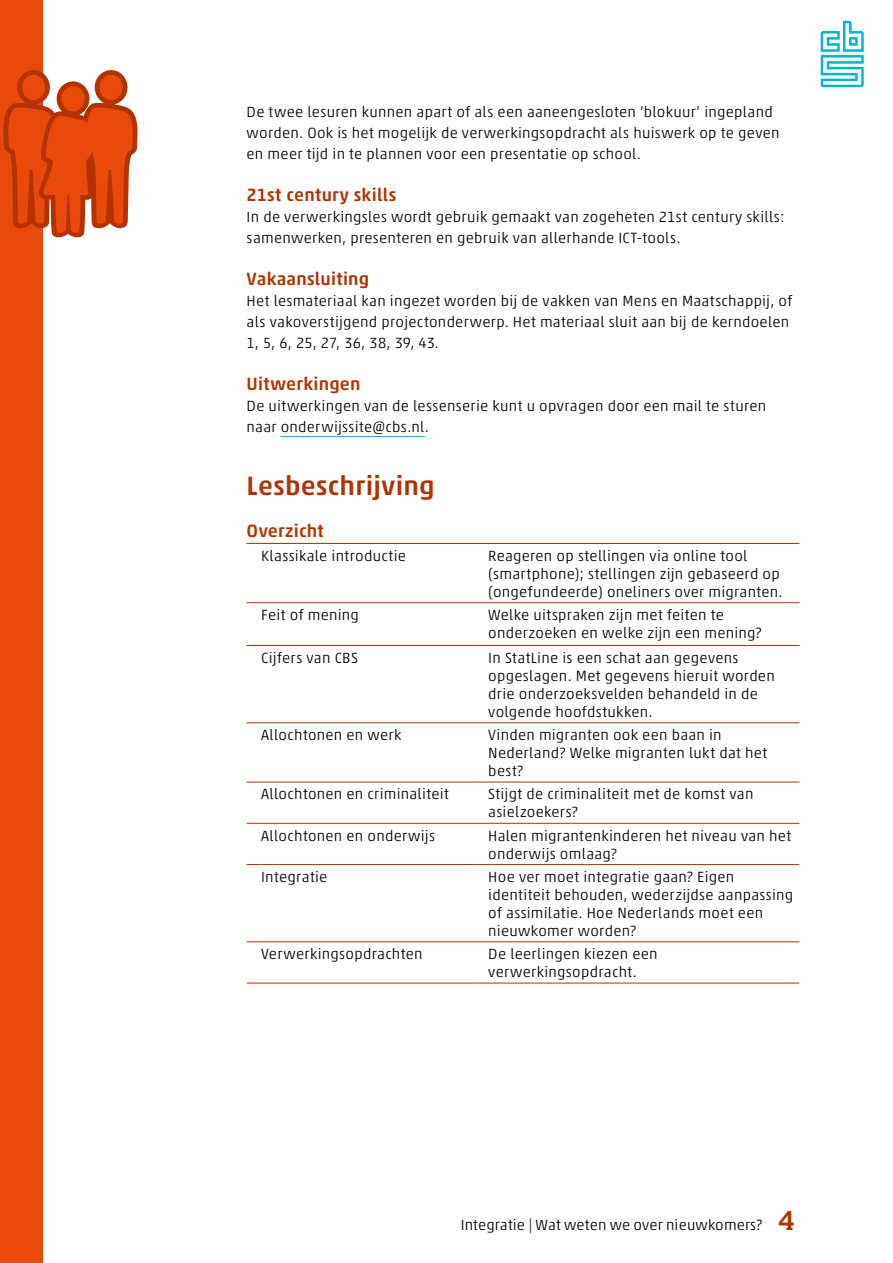
<style>
.page{position:relative;width:893px;height:1263px;background:#fff}
.page>*{position:absolute;margin:0;border:0;box-sizing:border-box;transform-origin:0 0}
.t1{font:192.15px "CBS Bevolking";color:#b43200}
.Kop{font:500 27px "Akko Pro";letter-spacing:.01em;color:#b43200}
.Sub_kopje_inspr{font:500 18px "Akko Pro";letter-spacing:.01em;color:#b43200}
.Tabel_tekst{font:300 15px/18px "Akko Pro";letter-spacing:.02em;color:#000}
._09_Voetregel_pagina{font:300 15px "Akko Pro";letter-spacing:.01em;color:#000}
.s1{color:#e9490b}
.s2{font-family:"Soho Pro";font-weight:500;font-size:25.5px;color:#b43200}
</style>
<div class="page">
<div style="left:0;top:0;width:43px;height:1263px;background:#e9490b"></div>
<svg style="left:821px;top:21px;width:43px;height:66px"></svg>
<hr style="left:281px;top:436px;width:144px;height:1px;background:#00b5d6">
<hr style="left:247px;top:543px;width:227px;height:1px;background:#b43200">
<hr style="left:474px;top:543px;width:325px;height:1px;background:#b43200">
<hr style="left:247px;top:602px;width:227px;height:1px;background:#b43200">
<hr style="left:474px;top:602px;width:325px;height:1px;background:#b43200">
<hr style="left:247px;top:645px;width:227px;height:1px;background:#b43200">
<hr style="left:474px;top:645px;width:325px;height:1px;background:#b43200">
<hr style="left:247px;top:722px;width:227px;height:1px;background:#b43200">
<hr style="left:474px;top:722px;width:325px;height:1px;background:#b43200">
<hr style="left:247px;top:782px;width:227px;height:1px;background:#b43200">
<hr style="left:474px;top:782px;width:325px;height:1px;background:#b43200">
<hr style="left:247px;top:823px;width:227px;height:1px;background:#b43200">
<hr style="left:474px;top:823px;width:325px;height:1px;background:#b43200">
<hr style="left:247px;top:864px;width:227px;height:1px;background:#b43200">
<hr style="left:474px;top:864px;width:325px;height:1px;background:#b43200">
<hr style="left:247px;top:941px;width:227px;height:1px;background:#b43200">
<hr style="left:474px;top:941px;width:325px;height:1px;background:#b43200">
<hr style="left:247px;top:983px;width:227px;height:1px;background:#b43200">
<hr style="left:474px;top:983px;width:325px;height:1px;background:#b43200">
<h1 class="t1" style="left:-21px;top:64px;width:187px">F<span class="s1">f</span></h1>
<p class="Tabel_tekst" style="left:247px;top:101px;width:534px;line-height:21px">De twee lesuren kunnen apart of als een aaneengesloten ‘blokuur’ ingepland worden. Ook is het mogelijk de verwerkingsopdracht als huiswerk op te geven en meer tijd in te plannen voor een presentatie op school.</p>
<p class="Sub_kopje_inspr" style="left:247px;top:184px;width:151px">21st century skills</p>
<p class="Tabel_tekst" style="left:247px;top:206px;width:539px;line-height:21px">In de verwerkingsles wordt gebruik gemaakt van zogeheten 21st century skills: samenwerken, presenteren en gebruik van allerhande ICT-tools.</p>
<p class="Sub_kopje_inspr" style="left:247px;top:268px;width:124px">Vakaansluiting</p>
<p class="Tabel_tekst" style="left:247px;top:290px;width:547px;line-height:21px">Het lesmateriaal kan ingezet worden bij de vakken van Mens en Maatschappij, of als vakoverstijgend projectonderwerp. Het materiaal sluit aan bij de kerndoelen<br>1, 5, 6, 25, 27, 36, 38, 39, 43.</p>
<p class="Sub_kopje_inspr" style="left:247px;top:373px;width:115px">Uitwerkingen</p>
<p class="Tabel_tekst" style="left:247px;top:395px;width:521px;line-height:21px">De uitwerkingen van de lessenserie kunt u opvragen door een mail te sturen naar onderwijssite@cbs.nl.</p>
<p class="Kop" style="left:247px;top:469px;width:190px">Lesbeschrijving</p>
<p class="Sub_kopje_inspr" style="left:247px;top:520px;width:79px">Overzicht</p>
<p class="Tabel_tekst" style="left:261px;top:546px;width:146px">Klassikale introductie</p>
<p class="Tabel_tekst" style="left:488px;top:546px;width:296px">Reageren op stellingen via online tool (smartphone); stellingen zijn gebaseerd op (ongefundeerde) oneliners over migranten.</p>
<p class="Tabel_tekst" style="left:261px;top:606px;width:99px">Feit of mening</p>
<p class="Tabel_tekst" style="left:488px;top:606px;width:275px">Welke uitspraken zijn met feiten te onderzoeken en welke zijn een mening?</p>
<p class="Tabel_tekst" style="left:261px;top:648px;width:98px">Cijfers van CBS</p>
<p class="Tabel_tekst" style="left:488px;top:648px;width:288px">In StatLine is een schat aan gegevens opgeslagen. Met gegevens hieruit worden drie onderzoeksvelden behandeld in de volgende hoofdstukken.</p>
<p class="Tabel_tekst" style="left:261px;top:726px;width:142px">Allochtonen en werk</p>
<p class="Tabel_tekst" style="left:488px;top:726px;width:280px">Vinden migranten ook een baan in<br>Nederland? Welke migranten lukt dat het best?</p>
<p class="Tabel_tekst" style="left:261px;top:785px;width:189px">Allochtonen en criminaliteit</p>
<p class="Tabel_tekst" style="left:488px;top:785px;width:267px">Stijgt de criminaliteit met de komst van asielzoekers?</p>
<p class="Tabel_tekst" style="left:261px;top:826px;width:175px">Allochtonen en onderwijs</p>
<p class="Tabel_tekst" style="left:488px;top:826px;width:304px">Halen migrantenkinderen het niveau van het onderwijs omlaag?</p>
<p class="Tabel_tekst" style="left:261px;top:867px;width:68px">Integratie</p>
<p class="Tabel_tekst" style="left:488px;top:867px;width:306px">Hoe ver moet integratie gaan? Eigen identiteit behouden, wederzijdse aanpassing of assimilatie. Hoe Nederlands moet een nieuwkomer worden?</p>
<p class="Tabel_tekst" style="left:261px;top:945px;width:163px">Verwerkingsopdrachten</p>
<p class="Tabel_tekst" style="left:488px;top:945px;width:171px">De leerlingen kiezen een verwerkingsopdracht.</p>
<p class="_09_Voetregel_pagina" style="left:461px;top:1216px;width:336px">Integratie | Wat weten we over nieuwkomers? <span class="s2">4</span></p>
</div>
